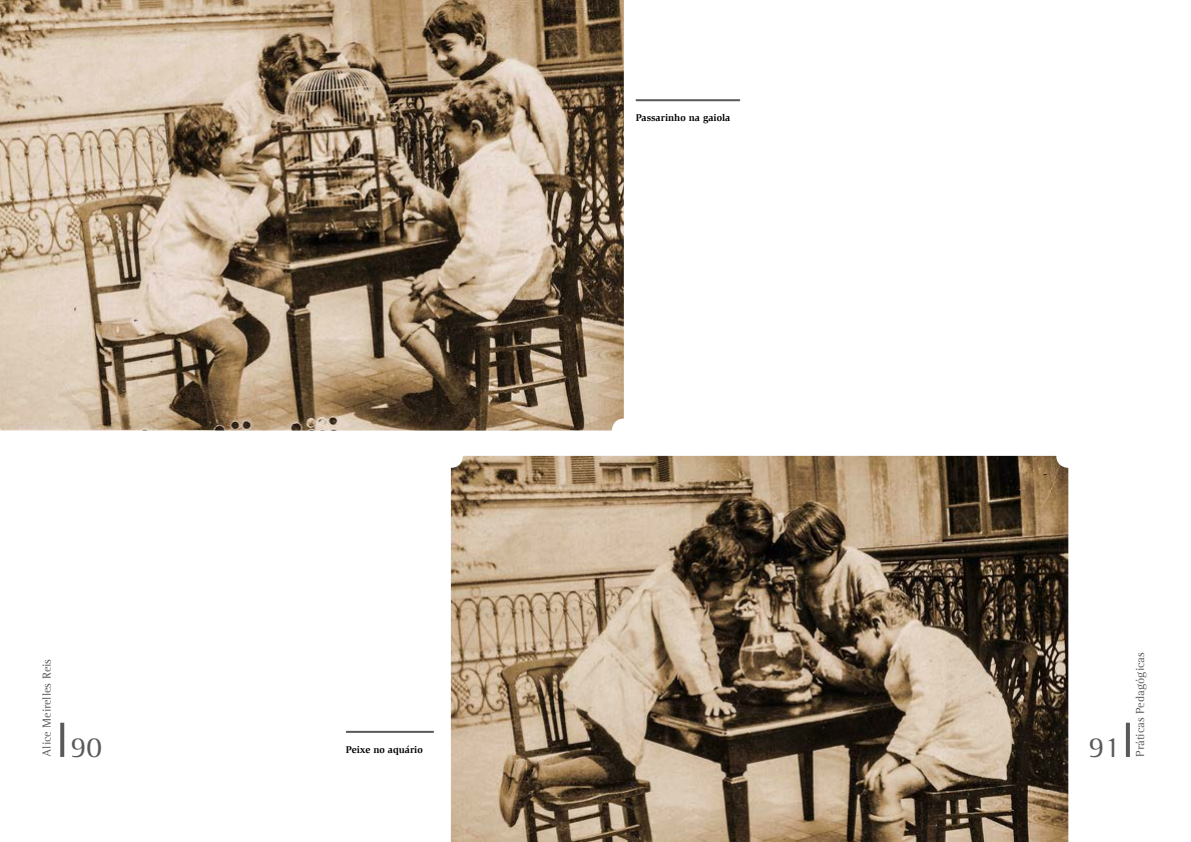
<style>
.page{position:relative;width:1191px;height:842px;background:#fff}
.page>*{position:absolute;margin:0;border:0;box-sizing:border-box;transform-origin:0 0}
.t1{font:30px "Leftist Mono Serif";color:#58595b}
.t2{font:12px "Leftist Mono Serif";color:#58595b}
.t3{font:700 10px "Slimbach Std";color:#000}
</style>
<div class="page">
<svg style="left:60px;top:723px;width:4px;height:34px"></svg>
<svg style="left:1125px;top:723px;width:4px;height:34px"></svg>
<img style="left:0;top:0;width:624px;height:431px">
<img style="left:451px;top:456px;width:617px;height:386px">
<hr style="left:636px;top:99px;width:104px;height:2px;background:#58595b">
<hr style="left:346px;top:731px;width:88px;height:2px;background:#58595b">
<p class="t3" style="left:636px;top:112px;width:96px">Passarinho na gaiola</p>
<p class="t2" style="left:40px;top:757px;width:100px;rotate:-90deg">Alice Meirelles Reis</p>
<h1 class="t1" style="left:71px;top:730px;width:33px">90</h1>
<h1 class="t1" style="left:1089px;top:730px;width:33px">91</h1>
<p class="t3" style="left:346px;top:743px;width:78px">Peixe no aquário</p>
<p class="t2" style="left:1133px;top:757px;width:106px;rotate:-90deg">Práticas Pedagógicas</p>
</div>
